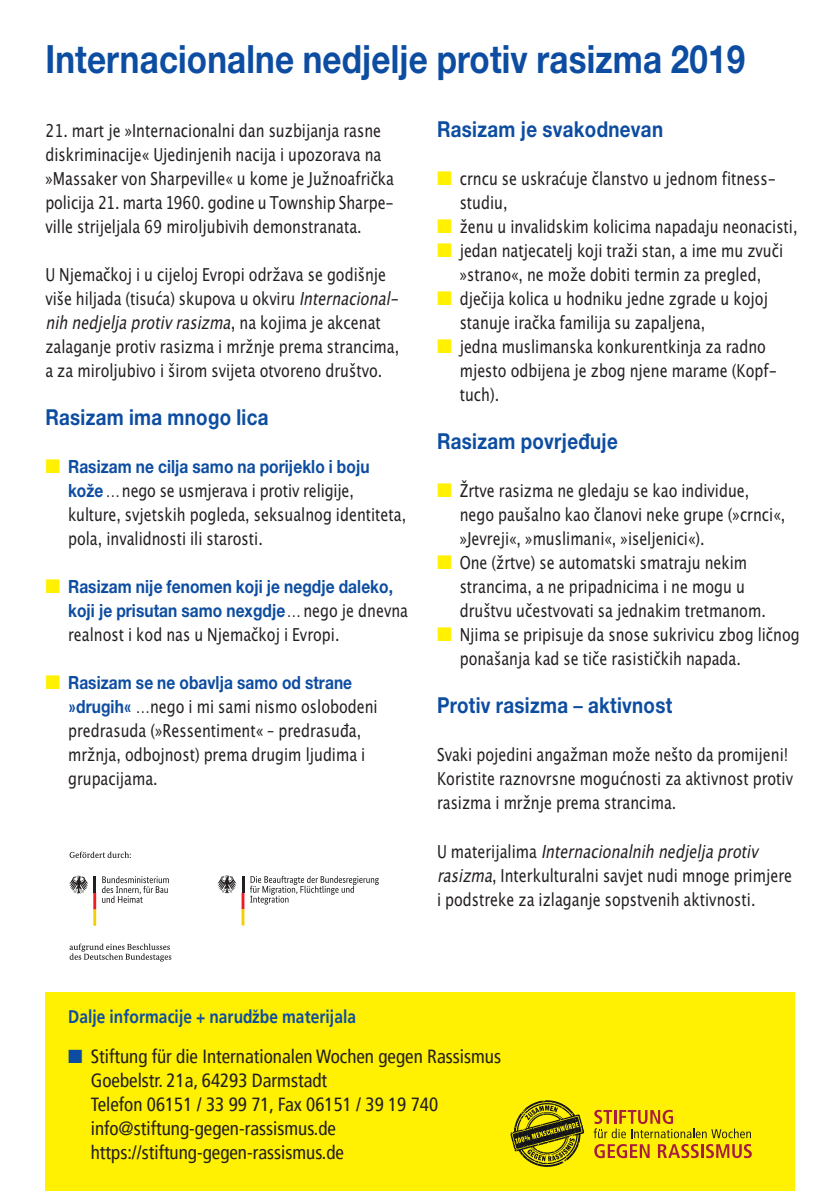
<style>
.page{position:relative;width:840px;height:1191px;background:#fff}
.page>*{position:absolute;margin:0;border:0;box-sizing:border-box;transform-origin:0 0}
.t1{font:700 39px "Helvetica Neue East A";letter-spacing:.005em;color:#0d4da1;scale:.85 1}
.t2{font:700 22px "Helvetica Neue East A";letter-spacing:.015em;color:#0d4da1;scale:.85 1}
.t3{font:condensed 19px/24px "Frutiger";color:#231f20}
.t4{font:700 18.2px/24px "Helvetica Neue East A";letter-spacing:.005em;color:#0d4da1;scale:.85 1}
.t5{font:700 18.2px "Frutiger";letter-spacing:.005em;color:#0d4da1;scale:.85 1}
.t6{font:italic 18px "Lucida Grande";color:#231f20;scale:.8 1}
.t7{font:17.8px/24px "Lucida Grande";color:#231f20;scale:.8 1}
.s1{font-style:italic;font-size:18px}
.s2{font-style:normal;font-size:19px}
.s3{font-style:normal;font-size:17.8px}
.s4{color:#fff101}
.s5{font-family:"Helvetica Neue East A";font-weight:700;font-size:18.2px;color:#0d4da1}
.s6{font-family:"Lucida Grande";font-weight:400;font-size:17.8px;color:#231f20}
.s7{font-family:"Frutiger";font-weight:700;font-stretch:condensed;font-size:18.2px;color:#0d4da1}
.s8{font-family:"Frutiger"}
.s9{color:#0d4da1}
</style>
<div class="page">
<div style="left:45px;top:992px;width:749px;height:199px;background:#fff101"></div>
<svg style="left:510px;top:1100px;width:73px;height:66px"></svg>
<svg style="left:594px;top:1144px;width:55px;height:14px"></svg>
<svg style="left:657px;top:1144px;width:41px;height:14px"></svg>
<hr style="left:700px;top:1144px;width:3px;height:14px;background:#a61d3e">
<svg style="left:706px;top:1144px;width:45px;height:14px"></svg>
<svg style="left:593px;top:1109px;width:157px;height:29px"></svg>
<svg style="left:250px;top:875px;width:128px;height:29px"></svg>
<svg style="left:217px;top:875px;width:27px;height:50px"></svg>
<hr style="left:241px;top:876px;width:3px;height:16px;background:#231f20">
<svg style="left:69px;top:851px;width:62px;height:7px"></svg>
<svg style="left:69px;top:943px;width:102px;height:18px"></svg>
<svg style="left:102px;top:876px;width:67px;height:27px"></svg>
<svg style="left:69px;top:875px;width:27px;height:50px"></svg>
<h1 class="t1" style="left:45px;top:45px;width:824px">Internacionalne nedjelje protiv rasizma 2019</h1>
<p class="t7" style="left:45px;top:120px;width:437px">21. mart je »Internacionalni dan suzbijanja rasne dis kriminacije« Ujedinjenih nacija i upozorava na »Massaker von Sharpeville« u kome je Južnoafrička policija 21. marta 1960. godine u Township Sharpe - ville strijeljala 69 miroljubivih demonstranata.</p>
<p class="t7" style="left:45px;top:264px;width:446px">U Njemačkoj i u cijeloj Evropi održava se godišnje više hiljada (tisuća) skupova u okviru <span class="s1">Inter nacional-</span></p>
<p class="t6" style="left:45px;top:315px;width:420px">nih nedjelja protiv rasizma<span class="s2">,</span> <span class="s3">n a k oj i m a j e a k c e n at</span></p>
<p class="t7" style="left:45px;top:336px;width:443px">zalaganje protiv rasizma i mržnje prema strancima, a za miroljubivo i širom svijeta otvoreno društvo.</p>
<p class="t2" style="left:45px;top:410px;width:264px">Rasizam ima mnogo lica</p>
<p class="t4" style="left:45px;top:456px;width:382px"><span class="s4">■</span> Rasizam ne cilja samo na porijeklo i boju</p>
<p class="t7" style="left:68px;top:480px;width:424px"><span class="s5">kože</span> …nego se usmjerava i protiv religije, kulture, svjetskih pogleda, seksualnog identiteta, pola, invalidnosti ili starosti.</p>
<p class="t4" style="left:68px;top:576px;width:401px;text-indent:-23px"><span class="s4">■</span> Rasizam nije fenomen koji je negdje daleko, koji je prisutan samo nexgdje<span class="s6">… nego je dnevna</span></p>
<p class="t7" style="left:68px;top:624px;width:340px">realnost i kod nas u Njemačkoj i Evropi.</p>
<p class="t4" style="left:45px;top:672px;width:362px"><span class="s4">■</span> Rasizam se ne obavlja samo od strane</p>
<p class="t7" style="left:68px;top:696px;width:388px"><span class="s7">»</span><span class="s5">drugih</span><span class="s7">«</span> …nego i mi sami nismo oslobodeni predrasuda (»Ressentiment« – predrasuđa, mržnja, odbojnost) prema drugim ljudima i grupacijama.</p>
<p class="t2" style="left:437px;top:122px;width:267px">Rasizam je svakodnevan</p>
<p class="t7" style="left:459px;top:168px;width:397px;text-indent:-23px"><span class="s4">■</span> crncu se uskraćuje članstvo u jednom fitness&shy;studiu,</p>
<p class="t7" style="left:437px;top:216px;width:452px"><span class="s4">■</span> ženu u invalidskim kolicima napadaju neo nacisti,</p>
<p class="t7" style="left:437px;top:240px;width:434px;text-align:center"><span class="s4">■</span> jedan natjecatelj koji traži stan, a ime mu zvuči »strano«, ne može dobiti termin za pregled,</p>
<p class="t7" style="left:459px;top:288px;width:386px;text-indent:-23px"><span class="s4">■</span> dječija kolica u hodniku jedne zgrade u kojoj stanuje iračka familija su zapaljena,</p>
<p class="t7" style="left:459px;top:336px;width:398px;text-indent:-23px"><span class="s4">■</span> jedna muslimanska konkurentkinja za radno mjesto odbijena je zbog njene marame (Kopf&shy;tuch).</p>
<p class="t2" style="left:437px;top:434px;width:214px">Rasizam povrjeđuje</p>
<p class="t7" style="left:459px;top:480px;width:408px;text-indent:-23px"><span class="s4">■</span> Žrtve rasizma ne gledaju se kao individue, nego paušalno kao članovi neke grupe (»crnci«, »Jevreji«, »muslimani«, »iseljenici«).</p>
<p class="t7" style="left:459px;top:552px;width:384px;text-indent:-23px"><span class="s4">■</span> One (žrtve) se automatski smatraju nekim strancima, a ne pripadnicima i ne mogu u društvu učestvovati sa jednakim tretmanom.</p>
<p class="t7" style="left:459px;top:624px;width:426px;text-indent:-23px"><span class="s4">■</span> Njima se pripisuje da snose sukrivicu zbog ličnog ponašanja kad se tiče rasističkih napada.</p>
<p class="t2" style="left:437px;top:698px;width:278px">Protiv rasizma <span class="s8">–</span> aktivnost</p>
<p class="t7" style="left:437px;top:744px;width:446px">Svaki pojedini angažman može nešto da promijeni!<br>Koristite raznovrsne mogućnosti za aktivnost protiv rasizma i mržnje prema strancima.</p>
<p class="t6" style="left:437px;top:843px;width:406px"><span class="s3">U m at e r ij a l i m a</span> Internacionalnih nedjelja protiv</p>
<p class="t7" style="left:437px;top:864px;width:445px"><span class="s1">rasizma</span>, Interkulturalni savjet nudi mnoge prim jere i podstreke za izlaganje sopstvenih aktivnosti.</p>
<p class="t5" style="left:68px;top:1006px;width:340px">Dalje informacije + narudˇzbe materijala</p>
<p class="t3" style="left:91px;top:1045px;width:411px;text-indent:-23px"><span class="s9">■</span> Stiftung für die Internationalen Wochen gegen Rassismus Goebelstr. 21a, 64293 Darmstadt<br>Telefon 06151 / 33 99 71, Fax 06151 / 39 19 740 info@stiftung-gegen-rassismus.de https://stiftung-gegen-rassismus.de</p>
</div>
